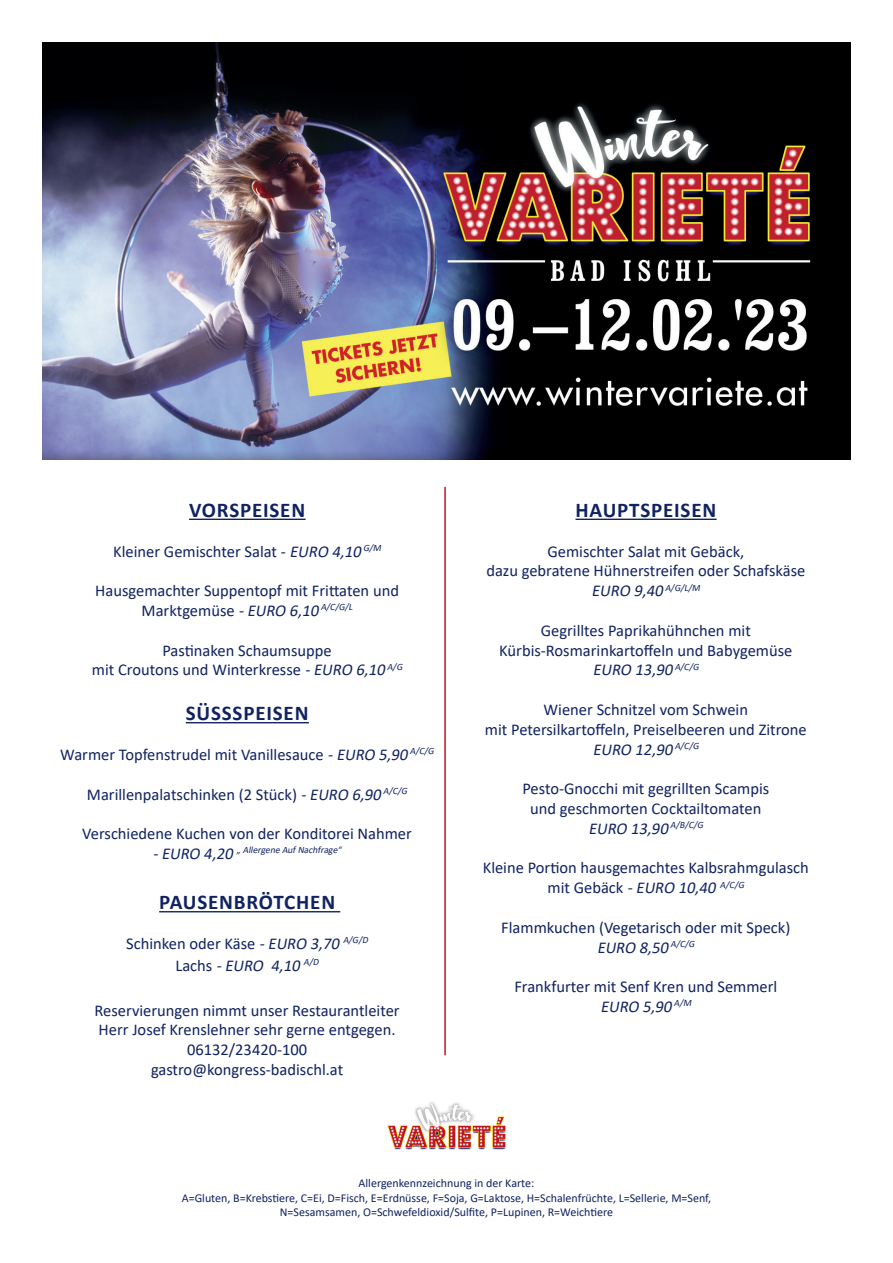
<style>
.page{position:relative;width:893px;height:1263px;background:#fff}
.page>*{position:absolute;margin:0;border:0;box-sizing:border-box;transform-origin:0 0}
.t1{font:700 21px "Calibri";letter-spacing:.04em;color:#102261}
.t2{font:16.5px/19.8px "Calibri";color:#102261;text-align:center}
.t3{font:12px/14.4px "Calibri";color:#102261;text-align:center}
.t4{font:italic 9.6px "Calibri";color:#102261}
.s1{font-style:italic}
.s2{font-size:16.5px}
</style>
<div class="page">
<img style="left:387px;top:1102px;width:120px;height:48px">
<hr style="left:189px;top:519px;width:117px;height:1px;background:#102261">
<hr style="left:186px;top:722px;width:123px;height:1px;background:#102261">
<hr style="left:159px;top:911px;width:181px;height:1px;background:#102261">
<hr style="left:575px;top:519px;width:142px;height:1px;background:#102261">
<img style="left:43px;top:43px;width:807px;height:416px">
<hr style="left:444px;top:487px;width:2px;height:568px;background:#be1623">
<p class="t1" style="left:189px;top:495px;width:118px">VORSPEISEN</p>
<p class="t2" style="left:113px;top:541px;width:272px">Kleiner Gemischter Salat - <span class="s1">EURO 4,10</span> <sup>G/M</sup></p>
<p class="t2" style="left:95px;top:580px;width:305px">Hausgemachter Suppentopf mit Frittaten und<br>M a r ktge m ü s e <span class="s1">-EURO 6,10</span> <sup>A/C/G/L</sup></p>
<p class="t2" style="left:92px;top:640px;width:314px">Pastinaken Schaumsuppe<br>mit Croutons und Winterkresse <span class="s1">-EURO 6,10</span> <sup>A/G</sup></p>
<p class="t1" style="left:186px;top:698px;width:124px">SÜSSSPEISEN</p>
<p class="t2" style="left:60px;top:744px;width:378px">Warmer Topfenstrudel mit Vanillesauce <span class="s1">-EURO 5,90</span> <sup>A/C/G</sup></p>
<p class="t2" style="left:87px;top:784px;width:324px">Marillenpalatschinken (2 Stück) <span class="s1">-EURO 6,90</span> <sup>A/C/G</sup></p>
<p class="t2" style="left:82px;top:823px;width:331px">Verschiedene Kuchen von der Konditorei Nahmer</p>
<p class="t4" style="left:153px;top:844px;width:192px"><span class="s2">-EURO 4,20</span> „Allergene AufNachfrage“</p>
<p class="t1" style="left:159px;top:887px;width:178px">PAUSENBRÖTCHEN</p>
<p class="t2" style="left:126px;top:932px;width:245px;line-height:21.6px">Schinken oder Käse <span class="s1">-EURO 3,70</span> <sup>A/G/D<br></sup>La c h s <span class="s1">-EURO 4,10</span> <sup>A/D</sup></p>
<p class="t2" style="left:95px;top:1000px;width:307px">Reservierungen nimmt unser Restaurantleiter Herr Josef Krenslehner sehr gerne entgegen.<br>06132/23420-100 gastro@kongress-badischl.at</p>
<p class="t1" style="left:575px;top:495px;width:142px">HAUPTSPEISEN</p>
<p class="t2" style="left:486px;top:541px;width:320px">Gemischter Salat mit Gebäck,<br>dazu gebratene Hühnerstreifen oder Schafskäse<br><span class="s1">EURO 9,40</span> <sup>A/G/L/M</sup></p>
<p class="t2" style="left:499px;top:620px;width:295px">Gegrilltes Paprikahühnchen mit<br>Kürbis-Rosmarinkartoffeln und Babygemüse<br><span class="s1">EURO 13,90</span> <sup>A/C/G</sup></p>
<p class="t2" style="left:485px;top:699px;width:323px">Wiener Schnitzel vom Schwein<br>mit Petersilkartoffeln, Preiselbeeren und Zitrone<br><span class="s1">EURO 12,90</span> <sup>A/C/G</sup></p>
<p class="t2" style="left:522px;top:778px;width:249px">Pesto-Gnocchi mit gegrillten Scampis und geschmorten Cocktailtomaten<br><span class="s1">EURO 13,90</span> <sup>A/B/C/G</sup></p>
<p class="t2" style="left:483px;top:857px;width:328px">Kleine Portion hausgemachtes Kalbsrahmgulasch m it G e b ä c k <span class="s1">-EURO 10,40</span> <sup>A/C/G</sup></p>
<p class="t2" style="left:501px;top:917px;width:291px">Flammkuchen (Vegetarisch oder mit Speck)<br><span class="s1">EURO 8,50</span> <sup>A/C/G</sup></p>
<p class="t2" style="left:514px;top:976px;width:265px">Frankfurter mit Senf Kren und Semmerl<br><span class="s1">EURO 5,90</span> <sup>A/M</sup></p>
<p class="t3" style="left:182px;top:1176px;width:531px">Allergenkennzeichnung in der Karte:<br>A=Gluten, B=Krebstiere, C=Ei, D=Fisch, E=Erdnüsse, F=Soja, G=Laktose, H=Schalenfrüchte, L=Sellerie, M=Senf,<br>N=Sesamsamen, O=Schwefeldioxid/Sulfite, P=Lupinen, R=Weichtiere</p>
</div>
